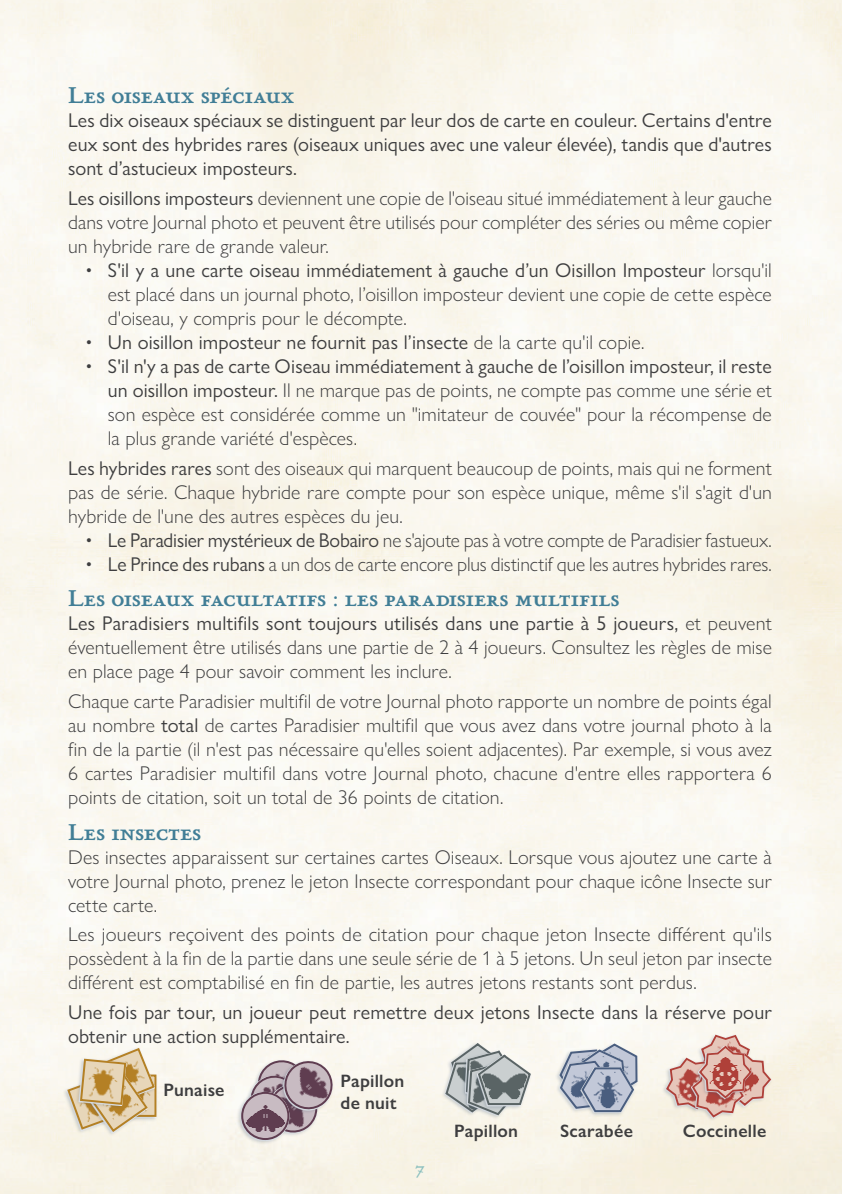
<style>
.page{position:relative;width:842px;height:1194px;background:#fff}
.page>*{position:absolute;margin:0;border:0;box-sizing:border-box;transform-origin:0 0}
.t1{font:700 24px "P22 Stickley Pro Text";letter-spacing:-.005em;color:#417e96}
.t2{font:300 20px/24px "Gill Sans Nova";letter-spacing:.005em;color:#3e3e3f;text-align:justify}
.t3{font:20px/24px "Gill Sans Nova";letter-spacing:.01em;color:#3e3e3f;text-align:justify}
.t4{font:20px "P22 Stickley Pro Text";color:#8abfbe}
.t5{font:600 18px/21.6px "Gill Sans Nova";letter-spacing:.015em;color:#3e3e3f}
.s1{font-weight:400}
.s2{font-weight:300}
</style>
<div class="page">
<div style="left:554px;top:1059px;width:58px;height:54px;background:#f9f6eb"></div>
<div style="left:576px;top:1066px;width:59px;height:51px;background:#304966;opacity:.25"></div>
<svg style="left:558px;top:1042px;width:80px;height:71px"></svg>
<div style="left:440px;top:1060px;width:59px;height:57px;background:#f9f7ef"></div>
<div style="left:463px;top:1061px;width:57px;height:59px;background:#f8f5ea"></div>
<svg style="left:443px;top:1042px;width:88px;height:75px"></svg>
<svg style="left:248px;top:1057px;width:88px;height:78px;background:#bdaeb3"></svg>
<div style="left:236px;top:1090px;width:55px;height:55px;background:#304966;opacity:.25"></div>
<img style="left:242px;top:1092px;width:46px;height:48px">
<div style="left:241px;top:1092px;width:48px;height:48px;border:2px solid #5f3d50;border-radius:50%"></div>
<div style="left:109px;top:1073px;width:49px;height:49px;background:#304966;opacity:.25"></div>
<div style="left:114px;top:1074px;width:42px;height:43px;border:2px solid #b48024"></div>
<div style="left:95px;top:1046px;width:61px;height:61px;background:#fbf8f2"></div>
<div style="left:62px;top:1074px;width:61px;height:60px;background:#f7f3e8"></div>
<div style="left:84px;top:1071px;width:65px;height:65px;background:#f7f3e7"></div>
<svg style="left:67px;top:1048px;width:88px;height:84px"></svg>
<div style="left:75px;top:1057px;width:53px;height:53px;background:#304966;opacity:.25"></div>
<img style="left:80px;top:1059px;width:46px;height:46px">
<div style="left:80px;top:1059px;width:46px;height:46px;border:2px solid #b48024;border-radius:4px"></div>
<div style="left:661px;top:1056px;width:57px;height:58px;background:#f8f4ea"></div>
<svg style="left:664px;top:1008px;width:108px;height:135px"></svg>
<svg style="left:838px;top:1190px;width:4px;height:4px"></svg>
<p class="t1" style="left:68px;top:81px;width:228px">Les oiseaux spéciaux</p>
<p class="t3" style="left:68px;top:108px;width:704px">Les dix oiseaux spéciaux se distinguent par leur dos de carte en couleur. Certains d'entre eux sont des hybrides rares (oiseaux uniques avec une valeur élevée), tandis que d'autres sont d’astucieux imposteurs.</p>
<p class="t2" style="left:68px;top:186px;width:705px"><span class="s1">Les oisillons imposteurs</span> deviennent une copie de l'oiseau situé immédiatement à leur gauche dans votre Journal photo et peuvent être utilisés pour compléter des séries ou même copier un hybride rare de grande valeur.</p>
<p class="t2" style="left:108px;top:258px;width:665px;text-indent:-23px">• <span class="s1">S'il y a une carte oiseau immédiatement à gauche d’un Oisillon Imposteur</span> lorsqu'il est placé dans un journal photo, l’oisillon imposteur devient une copie de cette espèce d'oiseau, y compris pour le décompte.</p>
<p class="t3" style="left:85px;top:330px;width:560px"><span class="s2">•</span> Un oisillon imposteur ne fournit pas l’insecte <span class="s2">de la carte qu'il copie.</span></p>
<p class="t2" style="left:108px;top:354px;width:665px;text-indent:-23px">• <span class="s1">S'il n'y a pas de carte Oiseau immédiatement à gauche de l’oisillon imposteur, il reste un oisillon imposteur.</span> Il ne marque pas de points, ne compte pas comme une série et son espèce est considérée comme un "imitateur de couvée" pour la récompense de la plus grande variété d'espèces.</p>
<p class="t2" style="left:68px;top:456px;width:705px"><span class="s1">Les hybrides rares</span> sont des oiseaux qui marquent beaucoup de points, mais qui ne forment pas de série. Chaque hybride rare compte pour son espèce unique, même s'il s'agit d'un hybride de l'une des autres espèces du jeu.</p>
<p class="t2" style="left:85px;top:528px;width:687px">• <span class="s1">Le Paradisier mystérieux de Bobairo</span> ne s'ajoute pas à votre compte de Paradisier fastueux.</p>
<p class="t2" style="left:85px;top:552px;width:687px">• <span class="s1">Le Prince des rubans</span> a un dos de carte encore plus distinctif que les autres hybrides rares.</p>
<p class="t1" style="left:68px;top:584px;width:552px">Les oiseaux facultatifs : les paradisiers multifils</p>
<p class="t2" style="left:68px;top:611px;width:705px"><span class="s1">Les Paradisiers multifils sont toujours utilisés dans une partie à 5 joueurs,</span> et peuvent éventuellement être utilisés dans une partie de 2 à 4 joueurs. Consultez les règles de mise en place page 4 pour savoir comment les inclure.</p>
<p class="t2" style="left:68px;top:689px;width:704px">Chaque carte Paradisier multifil de votre Journal photo rapporte un nombre de points égal au nombre <span class="s1">total</span> de cartes Paradisier multifil que vous avez dans votre journal photo à la fin de la partie (il n'est pas nécessaire qu'elles soient adjacentes). Par exemple, si vous avez 6 cartes Paradisier multifil dans votre Journal photo, chacune d'entre elles rapportera 6 points de citation, soit un total de 36 points de citation.</p>
<p class="t1" style="left:68px;top:818px;width:134px">Les insectes</p>
<p class="t2" style="left:68px;top:845px;width:704px">Des insectes apparaissent sur certaines cartes Oiseaux. Lorsque vous ajoutez une carte à votre Journal photo, prenez le jeton Insecte correspondant pour chaque icône Insecte sur cette carte.</p>
<p class="t2" style="left:68px;top:922px;width:705px">Les joueurs reçoivent des points de citation pour chaque jeton Insecte différent qu'ils possèdent à la fin de la partie dans une seule série de 1 à 5 jetons. Un seul jeton par insecte différent est comptabilisé en fin de partie, les autres jetons restants sont perdus.</p>
<p class="t3" style="left:68px;top:1000px;width:705px">Une fois par tour, un joueur peut remettre deux jetons Insecte dans la réserve pour obtenir une action supplémentaire.</p>
<p class="t5" style="left:163px;top:1078px;width:63px">Punaise</p>
<p class="t5" style="left:454px;top:1120px;width:65px">Papillon</p>
<p class="t5" style="left:682px;top:1120px;width:85px">Coccinelle</p>
<p class="t5" style="left:340px;top:1070px;width:65px">Papillon de nuit</p>
<p class="t5" style="left:559px;top:1120px;width:74px">Scarabée</p>
<p class="t4" style="left:415px;top:1156px;width:11px">7</p>
</div>
